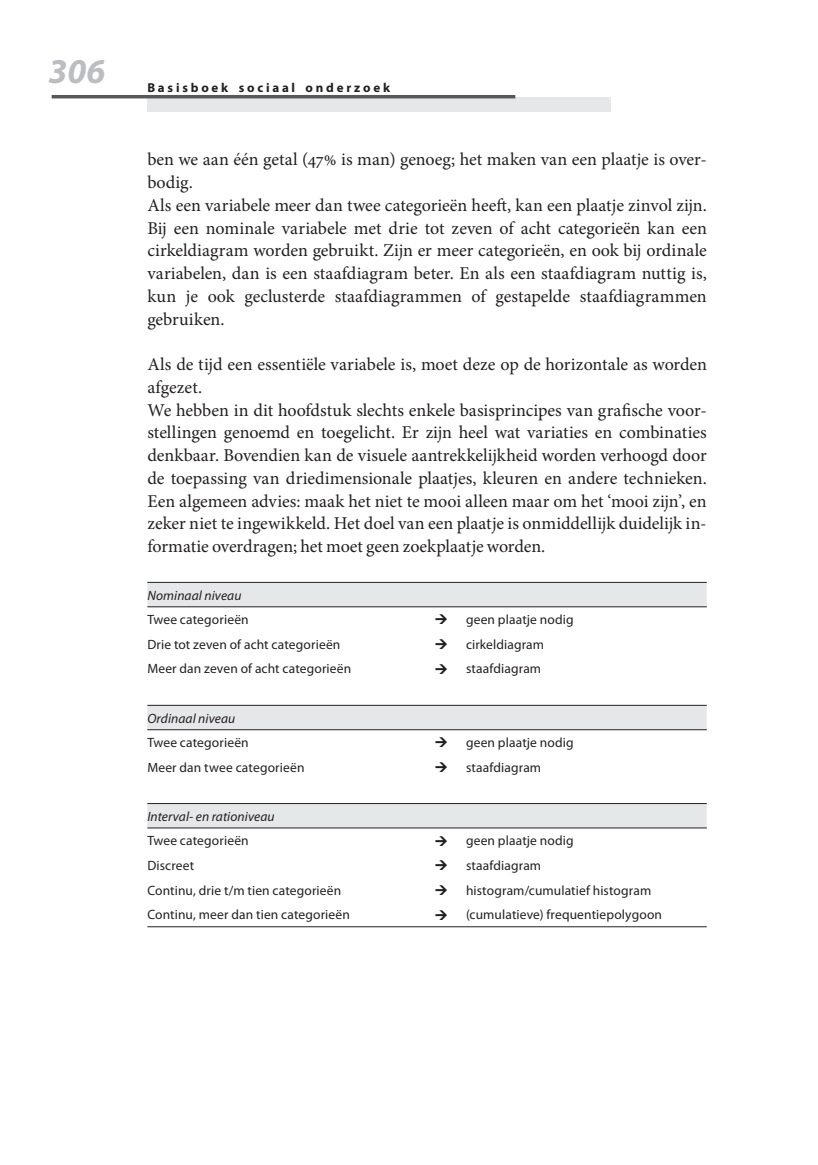
<style>
.page{position:relative;width:818px;height:1165px;background:#fff}
.page>*{position:absolute;margin:0;border:0;box-sizing:border-box;transform-origin:0 0}
.t1{font:italic 700 35px "Myriad Pro";color:#bcbdc0}
.t2{font:18.03px/22.8px "Minion Pro";letter-spacing:-.005em;color:#231f20}
.t3{font:13.47px "Myriad Pro";letter-spacing:.01em;color:#231f20}
.t4{font:italic 13.47px "Myriad Pro";letter-spacing:.01em;color:#231f20}
.t5{font:700 12.95px "Myriad Pro";letter-spacing:.215em;color:#231f20}
</style>
<div class="page">
<div style="left:147px;top:97px;width:464px;height:15px;background:#e6e7e9"></div>
<hr style="left:52px;top:95px;width:463px;height:3px;background:#57585a">
<svg style="left:147px;top:583px;width:559px;height:244px"></svg>
<hr style="left:147px;top:582px;width:559px;height:1px;background:#231f20">
<hr style="left:147px;top:606px;width:559px;height:1px;background:#231f20">
<hr style="left:147px;top:705px;width:559px;height:1px;background:#231f20">
<hr style="left:147px;top:729px;width:559px;height:1px;background:#231f20">
<hr style="left:147px;top:803px;width:559px;height:1px;background:#231f20">
<hr style="left:147px;top:827px;width:559px;height:1px;background:#231f20">
<hr style="left:147px;top:926px;width:559px;height:1px;background:#231f20">
<svg style="left:435px;top:614px;width:12px;height:10px"></svg>
<svg style="left:435px;top:639px;width:12px;height:10px"></svg>
<svg style="left:435px;top:664px;width:12px;height:10px"></svg>
<svg style="left:435px;top:737px;width:12px;height:10px"></svg>
<svg style="left:435px;top:762px;width:12px;height:10px"></svg>
<h1 class="t1" style="left:49px;top:51px;width:58px">306</h1>
<p class="t5" style="left:147px;top:83px;width:244px">Basisboek sociaal onderzoek</p>
<p class="t2" style="left:147px;top:150px;width:561px">ben we aan één getal (47% is man) genoeg; het maken van een plaatje is over&shy;bodig.<br>Als een variabele meer dan twee categorieën heeft, kan een plaatje zinvol zijn.<br>Bij een nominale variabele met drie tot zeven of acht categorieën kan een cirkeldiagram worden gebruikt. Zijn er meer categorieën, en ook bij ordinale variabelen, dan is een staafdiagram beter. En als een staafdiagram nuttig is, kun je ook geclusterde staafdiagrammen of gestapelde staafdiagrammen gebruiken.</p>
<p class="t2" style="left:147px;top:355px;width:561px">Als de tijd een essentiële variabele is, moet deze op de horizontale as worden afgezet.<br>We hebben in dit hoofdstuk slechts enkele basisprincipes van grafische voor&shy;stellingen genoemd en toegelicht. Er zijn heel wat variaties en combinaties denkbaar. Bovendien kan de visuele aantrekkelijkheid worden verhoogd door de toepassing van driedimensionale plaatjes, kleuren en andere technieken.<br>Een algemeen advies: maak het niet te mooi alleen maar om het ‘mooi zijn’, en zeker niet te ingewikkeld. Het doel van een plaatje is onmiddellijk duidelijk in&shy;formatie overdragen; het moet geen zoekplaatje worden.</p>
<p class="t4" style="left:147px;top:590px;width:96px">Nominaal niveau</p>
<p class="t3" style="left:147px;top:614px;width:103px">Twee categorieën</p>
<p class="t3" style="left:466px;top:614px;width:109px">geen plaatje nodig</p>
<p class="t3" style="left:147px;top:639px;width:194px">Drie tot zeven of acht categorieën</p>
<p class="t3" style="left:466px;top:639px;width:80px">cirkeldiagram</p>
<p class="t3" style="left:147px;top:664px;width:205px">Meer dan zeven of acht categorieën</p>
<p class="t3" style="left:466px;top:664px;width:77px">staafdiagram</p>
<p class="t4" style="left:147px;top:713px;width:89px">Ordinaal niveau</p>
<p class="t3" style="left:147px;top:737px;width:103px">Twee categorieën</p>
<p class="t3" style="left:466px;top:737px;width:109px">geen plaatje nodig</p>
<p class="t3" style="left:147px;top:762px;width:159px">Meer dan twee categorieën</p>
<p class="t3" style="left:466px;top:762px;width:77px">staafdiagram</p>
<p class="t4" style="left:147px;top:811px;width:129px">Interval- en rationiveau</p>
<p class="t3" style="left:147px;top:836px;width:103px">Twee categorieën</p>
<p class="t3" style="left:466px;top:836px;width:109px">geen plaatje nodig</p>
<p class="t3" style="left:147px;top:860px;width:48px">Discreet</p>
<p class="t3" style="left:466px;top:860px;width:77px">staafdiagram</p>
<p class="t3" style="left:147px;top:885px;width:195px">Continu, drie t/m tien categorieën</p>
<p class="t3" style="left:466px;top:885px;width:187px">histogram/cumulatief histogram</p>
<p class="t3" style="left:147px;top:910px;width:204px">Continu, meer dan tien categorieën</p>
<p class="t3" style="left:466px;top:910px;width:197px">(cumulatieve) frequentiepolygoon</p>
</div>
